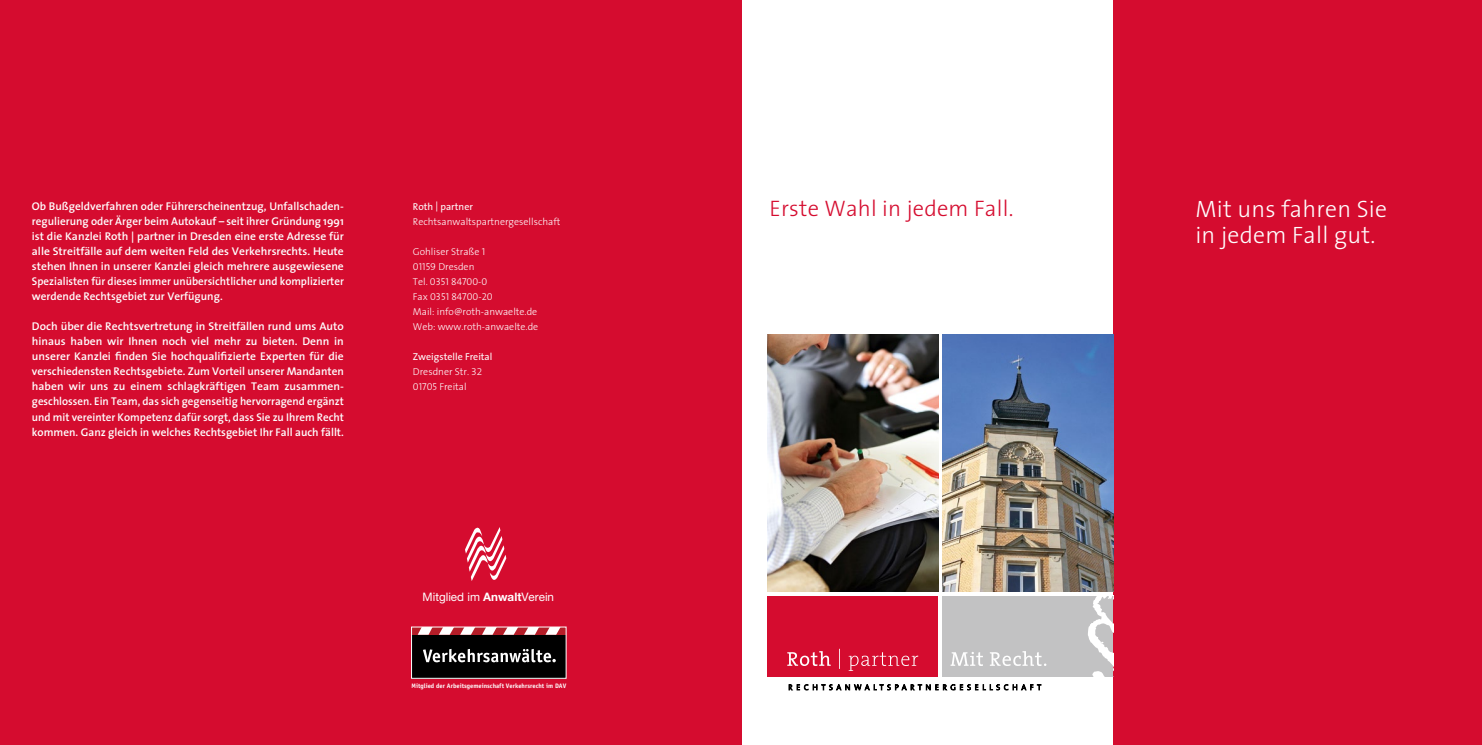
<style>
.page{position:relative;width:1482px;height:745px;background:#fff}
.page>*{position:absolute;margin:0;border:0;box-sizing:border-box;transform-origin:0 0}
.t1{font:300 23.75px/26.2px "The Sans";letter-spacing:.01em;color:#fff}
.t2{font:300 22.5px "The Sans";letter-spacing:.01em;color:#d50c2f}
.t3{font:11.62px "DSV4 Helvetica Neue Rg";color:#fff}
.t4{font:600 11.25px/15px "The Sans";color:#fff;text-align:justify}
.t5{font:300 10px/15px "The Sans";color:#fff}
.t6{font:10px/15px "The Sans Light Caps";color:#fff}
.t7{font:10px "The Sans";color:#fff}
.t8{font:700 6.5px "Officina Sans";color:#fff}
.s1{font-family:"The Sans Light Caps";font-weight:400}
.s2{font-family:"The Sans";font-weight:300}
.s3{font-weight:400}
.s4{font-family:"The Sans Light Expert";font-weight:400}
.s5{font-family:"DSV4 Helvetica Neue";font-weight:700}
</style>
<div class="page">
<div style="left:0;top:0;width:741px;height:744px;background:#d50c2f"></div>
<div style="left:1113px;top:0;width:368px;height:744px;background:#d50c2f"></div>
<div style="left:767px;top:595px;width:171px;height:81px;background:#d50c2f"></div>
<div style="left:942px;top:595px;width:171px;height:81px;background:#c2c2c3"></div>
<svg style="left:1087px;top:595px;width:26px;height:81px"></svg>
<svg style="left:787px;top:648px;width:259px;height:22px"></svg>
<svg style="left:788px;top:684px;width:253px;height:6px"></svg>
<img style="left:767px;top:334px;width:171px;height:257px">
<svg style="left:465px;top:527px;width:41px;height:54px"></svg>
<div style="left:411px;top:634px;width:155px;height:43px;background:#000"></div>
<div style="left:411px;top:626px;width:155px;height:8px;background:#b51d28"></div>
<svg style="left:418px;top:628px;width:14px;height:6px"></svg>
<svg style="left:439px;top:628px;width:15px;height:6px"></svg>
<svg style="left:460px;top:628px;width:15px;height:6px"></svg>
<svg style="left:482px;top:628px;width:15px;height:6px"></svg>
<svg style="left:503px;top:628px;width:15px;height:6px"></svg>
<svg style="left:524px;top:628px;width:15px;height:6px"></svg>
<svg style="left:546px;top:628px;width:14px;height:6px"></svg>
<svg style="left:423px;top:649px;width:132px;height:13px"></svg>
<div style="left:411px;top:626px;width:155px;height:52px;border:1px solid #fff"></div>
<img style="left:942px;top:334px;width:171px;height:257px">
<p class="t4" style="left:32px;top:198px;width:313px">Ob Bußgeldverfahren oder Führerscheinentzug, Unfallschaden&shy;regulierung oder Ärger beim Autokauf – seit ihrer Gründung 1991 ist die Kanzlei Roth | partner in Dresden eine erste Adresse für alle Streitfälle auf dem weiten Feld des Verkehrsrechts. Heute stehen Ihnen in unserer Kanzlei gleich mehrere ausgewiesene Spezialisten für dieses immer unübersichtlicher und komplizierter werdende Rechtsgebiet zur Verfügung.</p>
<p class="t4" style="left:32px;top:318px;width:313px">Doch über die Rechtsvertretung in Streitfällen rund ums Auto hinaus haben wir Ihnen noch viel mehr zu bieten. Denn in unserer Kanzlei finden Sie hochqualifizierte Experten für die verschiedensten Rechtsgebiete. Zum Vorteil unserer Mandanten haben wir uns zu einem schlagkräftigen Team zusammen&shy;geschlossen. Ein Team, das sich gegenseitig hervorragend ergänzt und mit vereinter Kompetenz dafür sorgt, dass Sie zu Ihrem Recht kommen. Ganz gleich in welches Rechtsgebiet Ihr Fall auch fällt.</p>
<p class="t7" style="left:413px;top:198px;width:62px">Roth | partner</p>
<p class="t5" style="left:413px;top:214px;width:149px">Rechtsanwaltspartnergesellschaft</p>
<p class="t5" style="left:413px;top:244px;width:74px">Gohliser Straße <span class="s1">1<br>01159</span> Dresden</p>
<p class="t6" style="left:413px;top:274px;width:81px"><span class="s2">Tel.</span> 0351 84700-0<br><span class="s2">Fax</span> 0351 84700-20</p>
<p class="t5" style="left:413px;top:304px;width:127px">Mail: info@roth-anwaelte.de<br>Web: www.roth-anwaelte.de</p>
<p class="t5" style="left:413px;top:349px;width:81px"><span class="s3">Zweigstelle Freital<br></span>Dresdner Str. <span class="s4">32<br></span><span class="s1">01705</span> Freital</p>
<p class="t3" style="left:422px;top:589px;width:133px">Mitglied im <span class="s5">Anwalt</span>Verein</p>
<p class="t8" style="left:411px;top:681px;width:156px">Mitglied der Arbeitsgemeinschaft Verkehrsrecht im DAV</p>
<h2 class="t2" style="left:769px;top:190px;width:245px">Erste Wahl in jedem Fall.</h2>
<h1 class="t1" style="left:1195px;top:194px;width:193px">Mit uns fahren Sie in jedem Fall gut.</h1>
</div>
